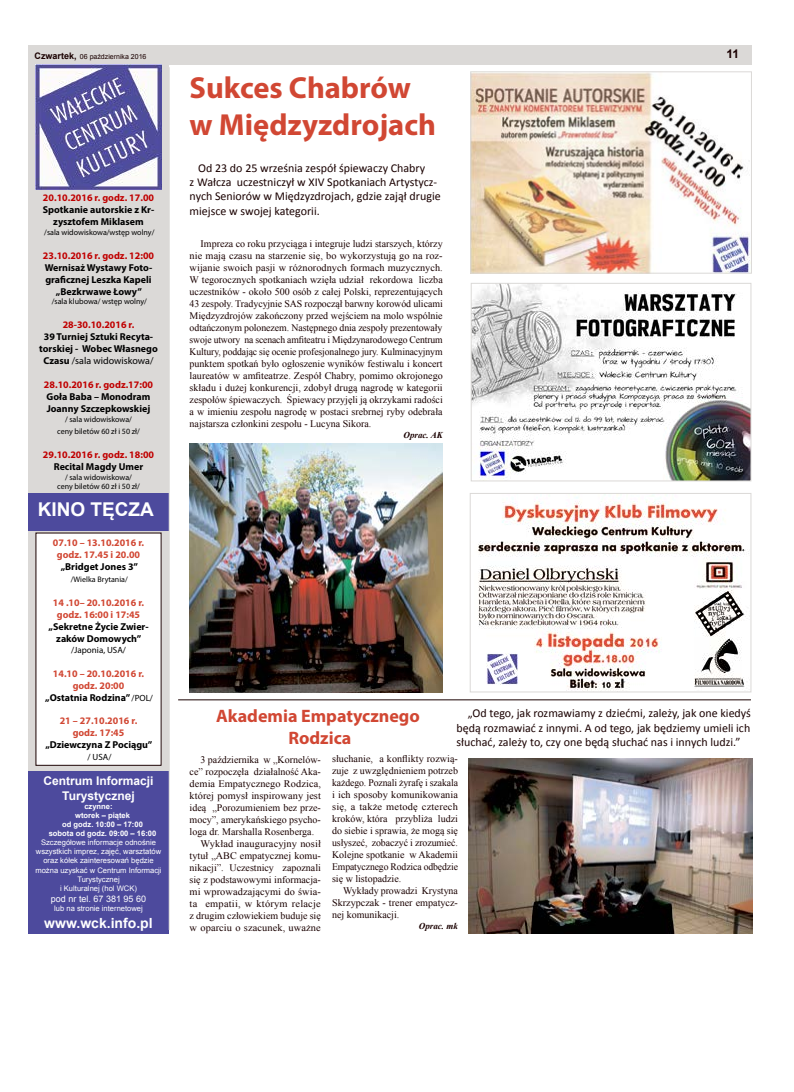
<style>
.page{position:relative;width:794px;height:1092px;background:#fff}
.page>*{position:absolute;margin:0;border:0;box-sizing:border-box;transform-origin:0 0}
.t1{font:700 30.5px/36.6px "Myriad Pro";color:#d14733}
.t2{font:700 19px "Arial";color:#fff}
.t3{font:700 18px/21.6px "Myriad Pro";color:#d14733;text-align:center}
.t4{font:700 14px "Arial";color:#fff}
.t5{font:12px/14.4px "Calibri";color:#1a0000}
.t6{font:700 12px/14.4px "Arial";color:#fff;text-align:center}
.t7{font:700 12px "Arial";color:#1a0000}
.t8{font:10px/12px "Times New Roman";color:#1a0000;text-align:justify}
.t9{font:700 10px/12px "Myriad Pro";color:#000;text-align:center}
.t10{font:700 10px/12px "Myriad Pro";color:#d14733;text-align:center}
.t11{font:700 10px "Myriad Pro";color:#c00000}
.t12{font:10px "Times New Roman";color:#1a0000;scale:1.04 1}
.t13{font:10px "Times New Roman";letter-spacing:.02em;color:#1a0000;scale:1.04 1}
.t14{font:9px "Arial";color:#fff}
.t15{font:9px "Myriad Pro";color:#000}
.t16{font:italic 700 9px "Times New Roman";color:#1a0000}
.t17{font:8px/12px "Myriad Pro";color:#000;text-align:center}
.t18{font:7.6px/9.1px "Arial";color:#fff;text-align:center}
.t19{font:700 7.6px "Arial";color:#fff}
.t20{font:7px "Arial";color:#1a0000}
.s1{font-weight:700;font-size:9px}
.s2{font-weight:400}
.s3{color:#000}
.s4{font-weight:400;font-size:9px;color:#000}
</style>
<div class="page">
<div style="left:28px;top:45px;width:723px;height:19px;background:#dbd9d7"></div>
<div style="left:28px;top:63px;width:141px;height:707px;background:#dbd9d7"></div>
<img style="left:35px;top:64px;width:127px;height:126px">
<div style="left:28px;top:493px;width:141px;height:37px;background:#4d4a9d"></div>
<div style="left:28px;top:770px;width:141px;height:163px;background:#4d4a9d"></div>
<div style="left:36px;top:533px;width:125px;height:232px;background:#fff"></div>
<hr style="left:169px;top:67px;width:1px;height:862px;background:#dbd9d7">
<img style="left:472px;top:73px;width:278px;height:199px">
<div style="left:470px;top:71px;width:282px;height:203px;border:1px solid #dbd9d7"></div>
<img style="left:478px;top:495px;width:271px;height:195px">
<div style="left:470px;top:493px;width:281px;height:199px;border:1px solid #dbd9d7"></div>
<img style="left:190px;top:443px;width:253px;height:249px">
<img style="left:473px;top:285px;width:276px;height:194px">
<div style="left:471px;top:283px;width:280px;height:198px;border:1px solid #dbd9d7"></div>
<img style="left:468px;top:758px;width:285px;height:175px">
<hr style="left:178px;top:699px;width:573px;height:1px;background:#1a0000">
<p class="t20" style="left:35px;top:52px;width:113px"><span class="s1">Czwartek,</span> 06 października 2016</p>
<p class="t7" style="left:726px;top:46px;width:14px">11</p>
<p class="t11" style="left:43px;top:191px;width:113px">20.10.2016 r. godz. 17.00</p>
<p class="t9" style="left:43px;top:203px;width:113px">Spotkanie autorskie z Kr&shy;zysztofem Miklasem</p>
<p class="t17" style="left:44px;top:226px;width:112px">/sala widowiskowa/wstęp wolny/</p>
<p class="t11" style="left:43px;top:249px;width:113px">23.10.2016 r. godz. 12:00</p>
<p class="t9" style="left:45px;top:261px;width:109px">Wernisaż Wystawy Foto&shy;graficznej Leszka Kapeli „Bezkrwawe Łowy”</p>
<p class="t17" style="left:52px;top:295px;width:97px">/sala klubowa/ wstęp wolny/</p>
<p class="t11" style="left:63px;top:318px;width:73px">28-30.10.2016 r.</p>
<p class="t9" style="left:39px;top:331px;width:120px">39 Turniej Sztuki Recyta&shy;torskiej - Wobec Własnego<br>Czasu <span class="s2">/sala widowiskowa/</span></p>
<p class="t11" style="left:44px;top:378px;width:111px">28.10.2016 r. godz.17:00</p>
<p class="t9" style="left:47px;top:391px;width:105px;text-align:left">Goła Baba – Monodram<br>Joanny Szczepkowskiej</p>
<p class="t17" style="left:57px;top:413px;width:84px">/ sala widowiskowa/ ceny biletów 60 zł i 50 zł/</p>
<p class="t11" style="left:43px;top:448px;width:113px">29.10.2016 r. godz. 18:00</p>
<p class="t9" style="left:54px;top:460px;width:91px">Recital Magdy Umer</p>
<p class="t17" style="left:57px;top:472px;width:84px;line-height:9.6px">/ sala widowiskowa/ ceny biletów 60 zł i 50 zł/</p>
<h2 class="t2" style="left:38px;top:497px;width:118px">KINO TĘCZA</h2>
<p class="t10" style="left:53px;top:536px;width:93px">07.10 – 13.10.2016 r. godz. 17.45 i 20.00</p>
<p class="t9" style="left:61px;top:560px;width:79px">„Bridget Jones 3”</p>
<p class="t17" style="left:71px;top:573px;width:58px">/Wielka Brytania/</p>
<p class="t10" style="left:53px;top:596px;width:93px">14 .10– 20.10.2016 r. godz. 16:00 i 17:45</p>
<p class="t9" style="left:48px;top:620px;width:102px">„Sekretne Życie Zwier&shy;zaków Domowych”</p>
<p class="t15" style="left:71px;top:644px;width:56px">/Japonia, USA/</p>
<p class="t10" style="left:45px;top:667px;width:109px">14.10 – 20.10.2016 r. godz. 20:00<br><span class="s3">„Ostatnia Rodzina”</span> <span class="s4">/POL/</span></p>
<p class="t10" style="left:60px;top:714px;width:79px">21 – 27.10.2016 r. godz. 17:45</p>
<p class="t9" style="left:45px;top:738px;width:108px">„Dziewczyna Z Pociągu”</p>
<p class="t15" style="left:88px;top:751px;width:25px">/ USA/</p>
<p class="t6" style="left:43px;top:774px;width:112px">Centrum Informacji<br>Turystycznej</p>
<p class="t19" style="left:84px;top:801px;width:30px">czynne:</p>
<p class="t19" style="left:75px;top:810px;width:56px">wtorek – piątek</p>
<p class="t19" style="left:62px;top:819px;width:82px">od godz. 10:00 – 17:00</p>
<p class="t19" style="left:49px;top:828px;width:109px">sobota od godz. 09:00 – 16:00</p>
<p class="t18" style="left:35px;top:838px;width:128px">Szczegółowe informacje odnośnie wszystkich imprez, zajęć, warsztatów oraz kółek zainteresowań będzie można uzyskać w Centrum Informacji<br>Turystycznej<br>i Kulturalnej (hol WCK)</p>
<p class="t14" style="left:51px;top:892px;width:97px">pod nr tel. 67 381 95 60</p>
<p class="t18" style="left:54px;top:903px;width:90px">lub na stronie internetowej</p>
<h3 class="t4" style="left:44px;top:913px;width:110px">www.wck.info.pl</h3>
<h1 class="t1" style="left:190px;top:69px;width:248px">Sukces Chabrów w Międzyzdrojach</h1>
<p class="t5" style="left:190px;top:160px;width:253px;text-indent:9px">Od 23 do 25 września zespół śpiewaczy Chabry<br>z Wałcza uczestniczył w XIV Spotkaniach Artystycz&shy;nych Seniorów w Międzyzdrojach, gdzie zajął drugie miejsce w swojej kategorii.</p>
<p class="t8" style="left:190px;top:238px;width:255px;text-indent:11px">Impreza co roku przyciąga i integruje ludzi starszych, którzy nie mają czasu na starzenie się, bo wykorzystują go na roz&shy;wijanie swoich pasji w różnorodnych formach muzycznych.<br>W tegorocznych spotkaniach wzięła udział rekordowa liczba uczestników - około 500 osób z całej Polski, reprezentujących 43 zespoły. Tradycyjnie SAS rozpoczął barwny korowód ulicami Międzyzdrojów zakończony przed wejściem na molo wspólnie odtańczonym polonezem. Następnego dnia zespoły prezentowały swoje utwory na scenach amfiteatru i Międzynarodowego Centrum Kultury, poddając się ocenie profesjonalnego jury. Kulminacyjnym punktem spotkań było ogłoszenie wyników festiwalu i koncert laureatów w amfiteatrze. Zespół Chabry, pomimo okrojonego składu i dużej konkurencji, zdobył drugą nagrodę w kategorii zespołów śpiewaczych. Śpiewacy przyjęli ją okrzykami radości a w imieniu zespołu nagrodę w postaci srebrnej ryby odebrała najstarsza członkini zespołu - Lucyna Sikora.</p>
<p class="t16" style="left:403px;top:429px;width:41px">Oprac. AK</p>
<h3 class="t3" style="left:216px;top:704px;width:205px">Akademia Empatycznego<br>Rodzica</h3>
<p class="t5" style="left:456px;top:706px;width:296px;text-align:justify;text-indent:11px">„Od tego, jak rozmawiamy z dziećmi, zależy, jak one kiedyś będą rozmawiać z innymi. A od tego, jak będziemy umieli ich słuchać, zależy to, czy one będą słuchać nas i innych ludzi.”</p>
<p class="t8" style="left:332px;top:752px;width:127px">słuchanie, a konflikty rozwią&shy;zuje z uwzględnieniem potrzeb każdego. Poznali żyrafę i szakala i ich sposoby komunikowania się, a także metodę czterech kroków, która przybliża ludzi do siebie i sprawia, że mogą się usłyszeć, zobaczyć i zrozumieć.<br>Kolejne spotkanie w Akademii Empatycznego Rodzica odbędzie się w listopadzie.</p>
<p class="t8" style="left:332px;top:884px;width:127px;text-indent:11px">Wykłady prowadzi Krystyna Skrzypczak - trener empatycz&shy;nej komunikacji.</p>
<p class="t16" style="left:419px;top:919px;width:40px">Oprac. mk</p>
<p class="t8" style="left:201px;top:753px;width:122px">3 października w „Kornelów-</p>
<p class="t8" style="left:190px;top:765px;width:133px">ce” rozpoczęła działalność Aka-</p>
<p class="t8" style="left:190px;top:777px;width:133px">demia Empatycznego Rodzica,</p>
<p class="t8" style="left:190px;top:789px;width:133px">której pomysł inspirowany jest</p>
<p class="t8" style="left:190px;top:801px;width:133px">ideą „Porozumieniem bez prze-</p>
<p class="t8" style="left:190px;top:813px;width:133px">mocy”, amerykańskiego psycho-</p>
<p class="t8" style="left:190px;top:825px;width:126px">loga dr. Marshalla Rosenberga.</p>
<p class="t12" style="left:201px;top:836px;width:117px">Wykład inauguracyjny nosił</p>
<p class="t8" style="left:190px;top:849px;width:133px">tytuł „ABC empatycznej komu-</p>
<p class="t8" style="left:190px;top:861px;width:133px">nikacji”. Uczestnicy zapoznali</p>
<p class="t8" style="left:190px;top:873px;width:133px">się z podstawowymi informacja-</p>
<p class="t12" style="left:190px;top:884px;width:128px">mi wprowadzającymi do świa-</p>
<p class="t13" style="left:190px;top:896px;width:128px">ta empatii, w którym relacje</p>
<p class="t8" style="left:190px;top:909px;width:133px">z drugim człowiekiem buduje się</p>
<p class="t12" style="left:190px;top:920px;width:128px">w oparciu o szacunek, uważne</p>
</div>
